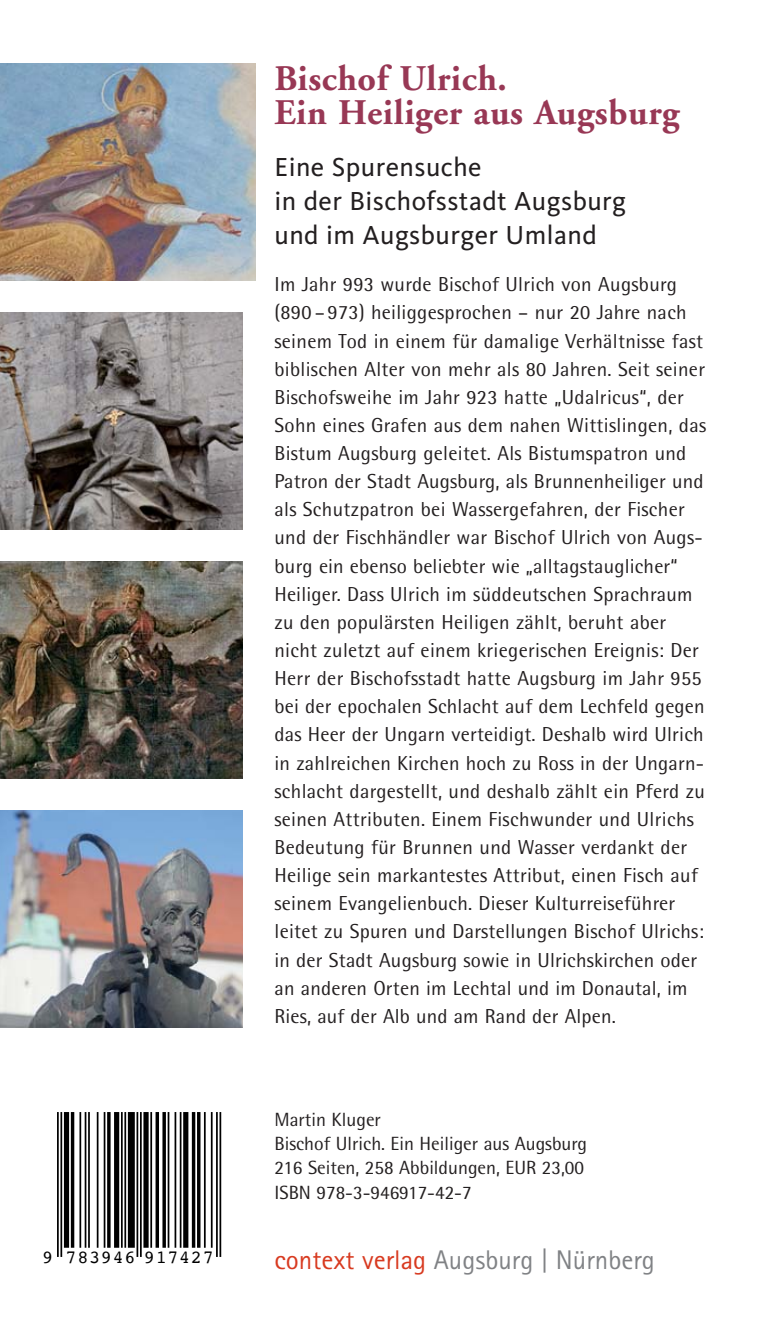
<style>
.page{position:relative;width:766px;height:1340px;background:#fff}
.page>*{position:absolute;margin:0;border:0;box-sizing:border-box;transform-origin:0 0}
.t1{font:700 36px/33.8px "Adobe Garamond";letter-spacing:.015em;color:#983855}
.t2{font:27px/33.8px "Kievit OT";letter-spacing:.015em;color:#231f20}
.t3{font:27px "Rotis Sans Serif";color:#808285}
.t4{font:20.25px/28.1px "Rotis Semi Sans";letter-spacing:.015em;color:#231f20}
.t5{font:19.12px/24.3px "Rotis Semi Sans";color:#231f20}
.t6{font:18.45px "Courier";letter-spacing:.035em;color:#000}
.s1{color:#d83a20}
</style>
<div class="page">
<hr style="left:765px;top:0;width:1px;height:1339px;background:#000">
<img style="left:0;top:64px;width:255px;height:217px">
<img style="left:0;top:313px;width:242px;height:216px">
<img style="left:0;top:561px;width:242px;height:217px">
<img style="left:0;top:810px;width:242px;height:217px">
<svg style="left:57px;top:1112px;width:165px;height:145px"></svg>
<hr style="left:57px;top:1112px;width:2px;height:144px;background:#000">
<hr style="left:60px;top:1112px;width:2px;height:144px;background:#000">
<div style="left:64px;top:1112px;width:5px;height:135px;background:#000"></div>
<hr style="left:71px;top:1112px;width:3px;height:135px;background:#000">
<hr style="left:79px;top:1112px;width:2px;height:135px;background:#000">
<hr style="left:85px;top:1112px;width:1px;height:135px;background:#000">
<hr style="left:88px;top:1112px;width:2px;height:135px;background:#000">
<hr style="left:97px;top:1112px;width:1px;height:135px;background:#000">
<hr style="left:104px;top:1112px;width:1px;height:135px;background:#000">
<svg style="left:107px;top:1112px;width:4px;height:135px"></svg>
<div style="left:114px;top:1112px;width:5px;height:135px;background:#000"></div>
<hr style="left:121px;top:1112px;width:2px;height:135px;background:#000">
<hr style="left:124px;top:1112px;width:2px;height:135px;background:#000">
<div style="left:128px;top:1112px;width:7px;height:135px;background:#000"></div>
<hr style="left:136px;top:1112px;width:2px;height:144px;background:#000">
<hr style="left:140px;top:1112px;width:2px;height:144px;background:#000">
<div style="left:143px;top:1112px;width:6px;height:135px;background:#000"></div>
<hr style="left:150px;top:1112px;width:2px;height:135px;background:#000">
<svg style="left:155px;top:1112px;width:4px;height:135px"></svg>
<svg style="left:162px;top:1112px;width:4px;height:135px"></svg>
<hr style="left:168px;top:1112px;width:1px;height:135px;background:#000">
<hr style="left:174px;top:1112px;width:2px;height:135px;background:#000">
<hr style="left:180px;top:1112px;width:1px;height:135px;background:#000">
<div style="left:183px;top:1112px;width:5px;height:135px;background:#000"></div>
<hr style="left:192px;top:1112px;width:3px;height:135px;background:#000">
<hr style="left:197px;top:1112px;width:3px;height:135px;background:#000">
<hr style="left:204px;top:1112px;width:2px;height:135px;background:#000">
<hr style="left:211px;top:1112px;width:1px;height:135px;background:#000">
<hr style="left:216px;top:1112px;width:2px;height:144px;background:#000">
<hr style="left:219px;top:1112px;width:2px;height:144px;background:#000">
<p class="t6" style="left:42px;top:1249px;width:173px">9 783946 917427</p>
<p class="t1" style="left:274px;top:65px;width:406px">Bischof Ulrich.<br>Ein Heiliger aus Augsburg</p>
<p class="t2" style="left:274px;top:153px;width:353px">Eine Spurensuche<br>in der Bischofsstadt Augsburg und im Augsburger Umland</p>
<p class="t4" style="left:274px;top:272px;width:433px">Im Jahr 993 wurde Bischof Ulrich von Augsburg (890 – 973) heiliggesprochen – nur 20 Jahre nach seinem Tod in einem für damalige Verhältnisse fast biblischen Alter von mehr als 80 Jahren. Seit seiner Bischofsweihe im Jahr 923 hatte „Udalricus“, der Sohn eines Grafen aus dem nahen Wittislingen, das Bistum Augsburg geleitet. Als Bistumspatron und Patron der Stadt Augsburg, als Brunnenheiliger und als Schutzpatron bei Wassergefahren, der Fischer und der Fischhändler war Bischof Ulrich von Augs&shy;burg ein ebenso beliebter wie „alltagstauglicher“ Heiliger. Dass Ulrich im süddeutschen Sprachraum zu den populärsten Heiligen zählt, beruht aber nicht zu letzt auf einem kriegerischen Ereignis: Der Herr der Bischofsstadt hatte Augsburg im Jahr 955 bei der epochalen Schlacht auf dem Lechfeld gegen das Heer der Ungarn verteidigt. Deshalb wird Ulrich in zahlreichen Kirchen hoch zu Ross in der Ungarn - schlacht dargestellt, und deshalb zählt ein Pferd zu seinen Attributen. Einem Fischwunder und Ulrichs Bedeutung für Brunnen und Wasser verdankt der Heilige sein markantestes Attribut, einen Fisch auf seinem Evangelienbuch. Dieser Kulturreiseführer leitet zu Spuren und Darstellungen Bischof Ulrichs: in der Stadt Augsburg sowie in Ulrichskirchen oder an anderen Orten im Lech tal und im Donautal, im Ries, auf der Alb und am Rand der Alpen.</p>
<p class="t5" style="left:274px;top:1108px;width:314px">Martin Kluger<br>Bischof Ulrich. Ein Heiliger aus Augsburg<br>216 Seiten, 258 Abbildungen, EUR 23,00<br>ISBN 978-3-946917-42-7</p>
<p class="t3" style="left:274px;top:1250px;width:382px"><span class="s1">context verlag</span> Augsburg | Nürnberg</p>
</div>
